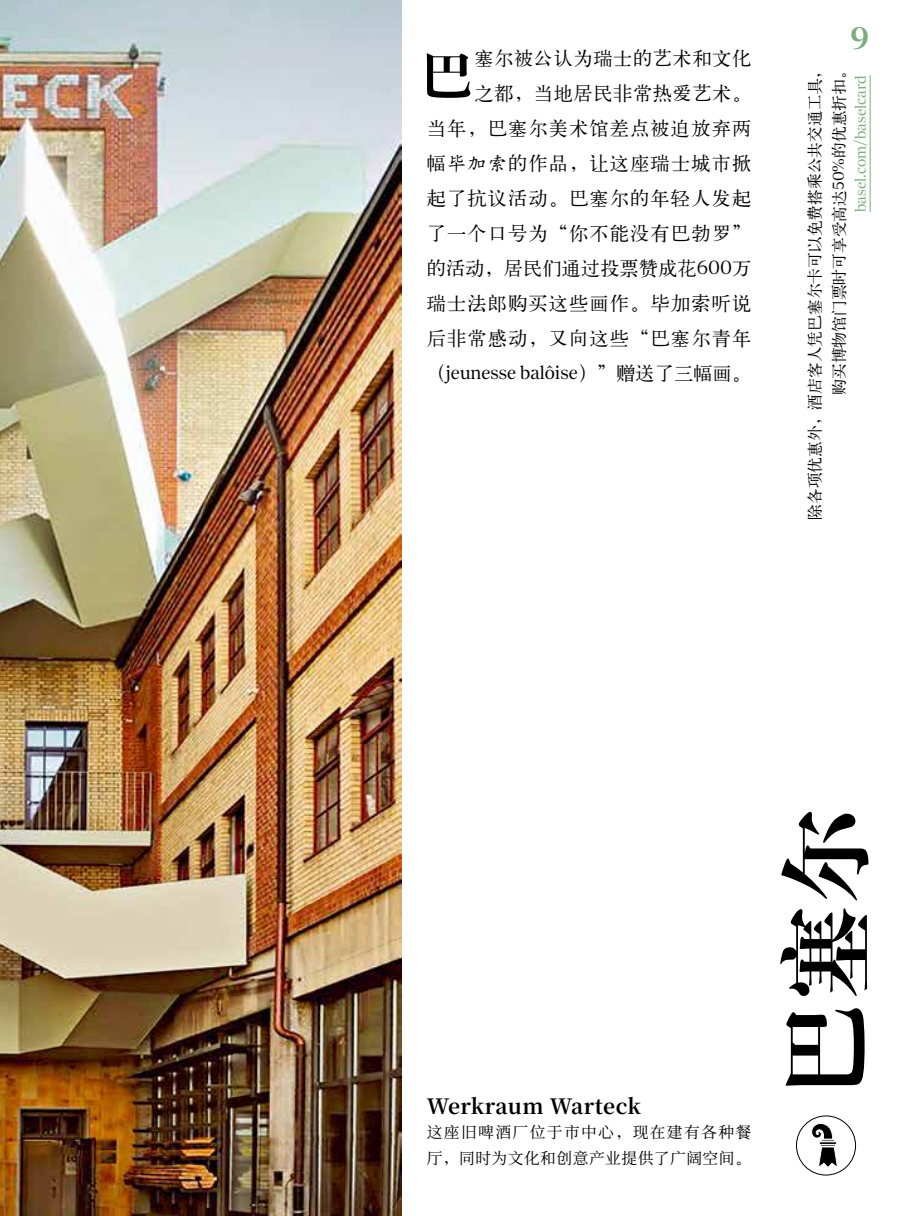
<style>
.page{position:relative;width:918px;height:1216px;background:#fff}
.page>*{position:absolute;margin:0;border:0;box-sizing:border-box;transform-origin:0 0}
.t1{font:96.25px "H Ya 4 gj";color:#000}
.t2{font:54.25px "H Ya 4 gj";color:#000}
.t3{font:700 31.5px "Nantes";color:#7bad81}
.t4{font:700 21px "Source Han Serif CN";letter-spacing:.02em;color:#000}
.t5{font:19.25px/35px "H Ya 1 gj";letter-spacing:.055em;color:#000;text-align:right}
.t6{font:19.25px "Nantes";color:#000}
.t7{font:15.75px/24.5px "H Ya 1 gj";color:#000;text-align:right}
.t8{font:15.75px/26.2px "Source Han Serif CN";letter-spacing:.06em;color:#000}
.t9{font:15.75px "Nantes";color:#7bad81}
.s1{font-family:"H Yc 1 gj"}
.s2{font-family:"Nantes"}
.s3{font-family:"H Ya 1 gj"}
</style>
<div class="page">
<div style="left:796px;top:1115px;width:60px;height:60px;border:1px solid #000;border-radius:50%"></div>
<svg style="left:811px;top:1123px;width:26px;height:44px"></svg>
<hr style="left:870px;top:75px;width:1px;height:137px;background:#7bad81">
<img style="left:0;top:0;width:402px;height:1215px">
<p class="t5" style="left:427px;top:40px;width:326px">塞尔被公认为瑞士的艺术和文化<br>之都，当地居民非常热爱艺术。<br>当年，巴塞尔美术馆差点被迫放弃两幅<span class="s1">毕加索</span>的作品，让这座瑞士城市掀起了抗议活动。巴塞尔的年轻人发起了一个口号为“你不能没有巴勃罗”的活动，居民们通过投票赞成花<span class="s2">600</span>万瑞士法郎购买这些画作。毕加索听说后非常感动，又向这些“巴塞尔青年</p>
<p class="t6" style="left:427px;top:358px;width:326px"><span class="s3">（</span>jeunesse balôise<span class="s3">）”赠送了三幅画。</span></p>
<h2 class="t2" style="left:420px;top:48px;width:56px">巴</h2>
<h3 class="t3" style="left:850px;top:14px;width:20px">9</h3>
<p class="t7" style="left:802px;top:520px;width:458px;rotate:-90deg">除各项优惠外，酒店客人凭巴塞尔卡可以免费搭乘公共交通工具，购买博物馆门票时可享受高达<span class="s2">50%</span>的优惠折扣。</p>
<p class="t9" style="left:849px;top:212px;width:138px;rotate:-90deg">basel.com/baselcard</p>
<p class="t4" style="left:427px;top:1094px;width:216px">Werkraum Warteck</p>
<p class="t8" style="left:427px;top:1119px;width:326px">这座旧啤酒厂位于市中心<span class="s3">，</span>现在建有各种餐厅<span class="s3">，</span>同时为文化和创意产业提供了广阔空间<span class="s3">。</span></p>
<h1 class="t1" style="left:777px;top:1097px;width:291px;rotate:-90deg">巴塞尔</h1>
</div>
